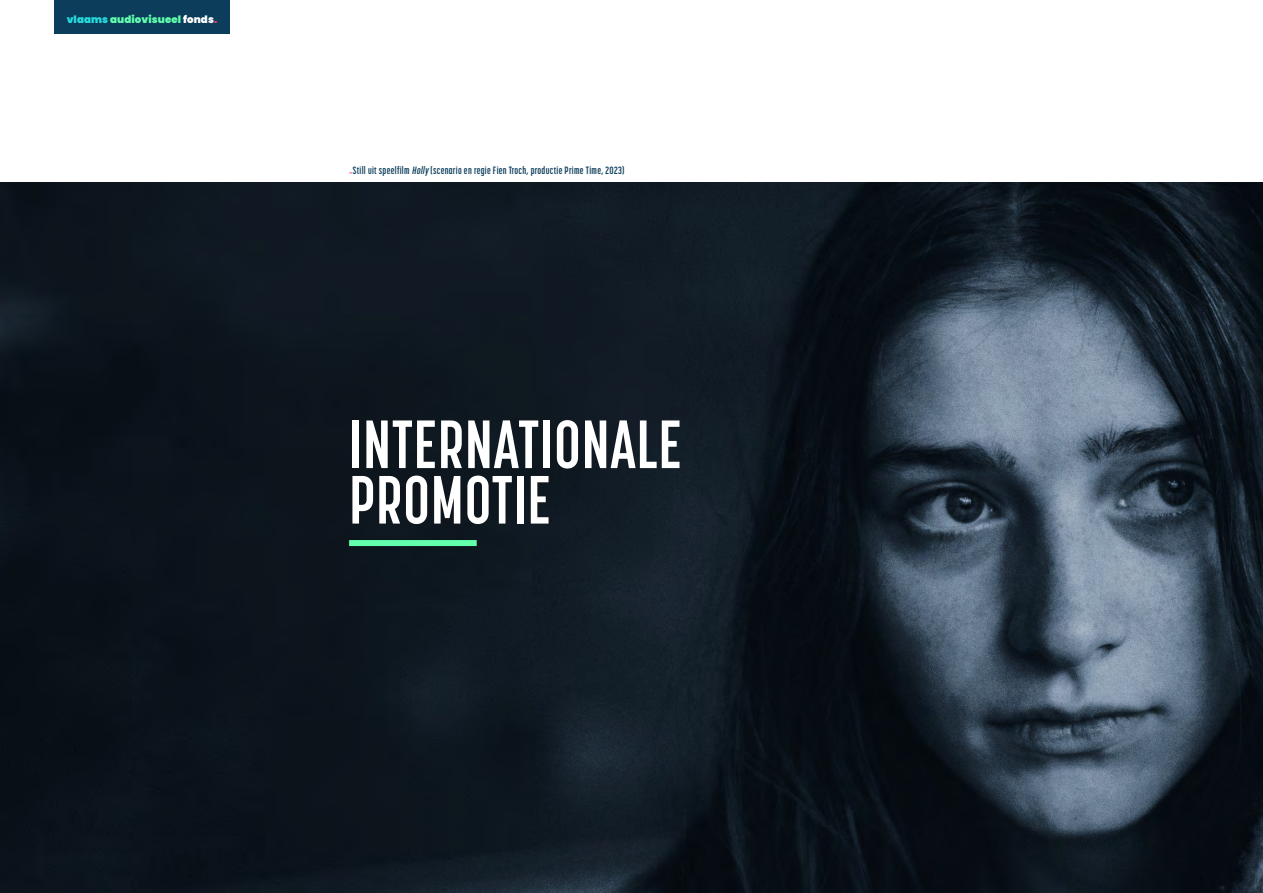
<style>
.page{position:relative;width:1263px;height:893px;background:#fff}
.page>*{position:absolute;margin:0;border:0;box-sizing:border-box;transform-origin:0 0}
.t1{font:700 67.5px/55.5px "Korolev Compressed";letter-spacing:.01em;color:#fff}
.t2{font:700 10.5px "Korolev Compressed";letter-spacing:.03em;color:#0c3e5b}
.t3{font:900 10.2px "Poppins";letter-spacing:.01em;color:#62ffad}
.s1{color:#25ddde}
.s2{color:#fff}
.s3{color:#f93b6a}
.s4{font-family:"Teko";font-weight:500;color:#f93b6a}
.s5{font-style:italic}
</style>
<div class="page">
<div style="left:54px;top:0;width:176px;height:34px;background:#0c3e5b"></div>
<img style="left:0;top:183px;width:1263px;height:710px">
<div style="left:349px;top:540px;width:128px;height:6px;background:#62ffad"></div>
<p class="t3" style="left:67px;top:14px;width:152px"><span class="s1">vlaams</span> audiovisueel <span class="s2">fonds</span><span class="s3">.</span></p>
<p class="t2" style="left:349px;top:164px;width:277px"><span class="s4">-</span>Still uit speelfilm <span class="s5">Holly</span> (scenario en regie Fien Troch, productie Prime Time, 2023)</p>
<h1 class="t1" style="left:349px;top:416px;width:334px">INTERNATIONALE<br>PROMOTIE</h1>
</div>
